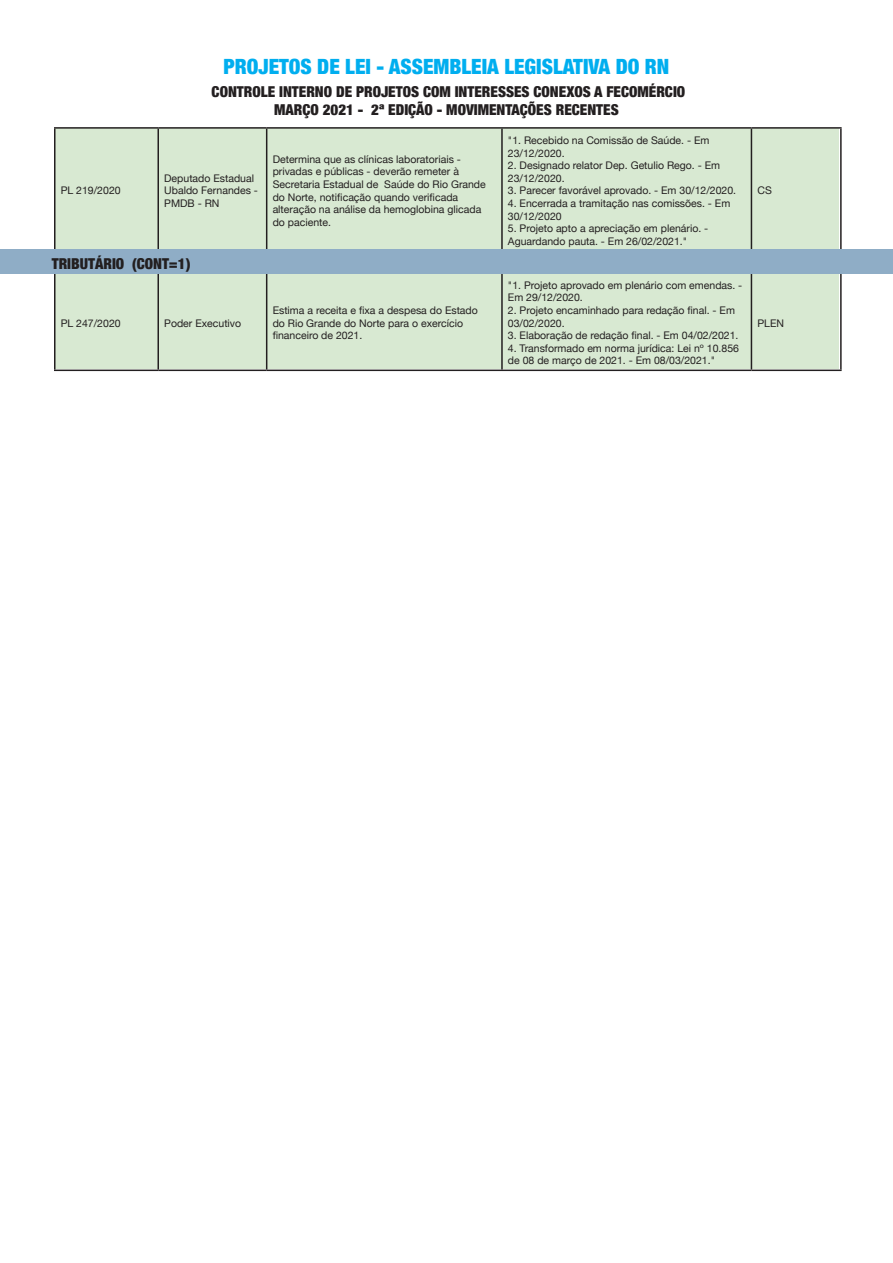
<style>
.page{position:relative;width:893px;height:1263px;background:#fff}
.page>*{position:absolute;margin:0;border:0;box-sizing:border-box;transform-origin:0 0}
.t1{font:900 condensed 21px "Helvetica Neue";color:#00aeef}
.t2{font:900 condensed 15px/18px "Helvetica Neue";color:#231f20;text-align:center}
.t3{font:10.5px/12.6px "Helvetica Neue";color:#231f20}
</style>
<div class="page">
<div style="left:54px;top:128px;width:785px;height:241px;background:#d8e9d2"></div>
<hr style="left:54px;top:127px;width:104px;height:2px;background:#231f20">
<hr style="left:54px;top:129px;width:2px;height:121px;background:#231f20">
<hr style="left:158px;top:127px;width:109px;height:2px;background:#231f20">
<hr style="left:157px;top:129px;width:2px;height:121px;background:#231f20">
<hr style="left:267px;top:127px;width:235px;height:2px;background:#231f20">
<hr style="left:266px;top:129px;width:1px;height:121px;background:#231f20">
<hr style="left:502px;top:127px;width:249px;height:2px;background:#231f20">
<hr style="left:501px;top:129px;width:2px;height:121px;background:#231f20">
<hr style="left:751px;top:127px;width:91px;height:2px;background:#231f20">
<hr style="left:751px;top:129px;width:1px;height:121px;background:#231f20">
<hr style="left:840px;top:129px;width:2px;height:121px;background:#231f20">
<hr style="left:54px;top:273px;width:2px;height:97px;background:#231f20">
<hr style="left:157px;top:273px;width:2px;height:97px;background:#231f20">
<hr style="left:266px;top:273px;width:1px;height:97px;background:#231f20">
<hr style="left:501px;top:273px;width:2px;height:97px;background:#231f20">
<hr style="left:751px;top:273px;width:1px;height:97px;background:#231f20">
<hr style="left:840px;top:273px;width:2px;height:97px;background:#231f20">
<hr style="left:54px;top:370px;width:104px;height:1px;background:#231f20">
<hr style="left:158px;top:370px;width:109px;height:1px;background:#231f20">
<hr style="left:267px;top:370px;width:235px;height:1px;background:#231f20">
<hr style="left:502px;top:370px;width:249px;height:1px;background:#231f20">
<hr style="left:751px;top:370px;width:91px;height:1px;background:#231f20">
<div style="left:0;top:250px;width:892px;height:24px;background:#8fadc6"></div>
<p class="t3" style="left:61px;top:184px;width:61px">PL 219/2020</p>
<h1 class="t1" style="left:224px;top:50px;width:447px">PROJETOS DE LEI - ASSEMBLEIA LEGISLATIVA DO RN</h1>
<h2 class="t2" style="left:212px;top:82px;width:475px">CONTROLE INTERNO DE PROJETOS COM INTERESSES CONEXOS A FECOMÉRCIO<br>MARÇO 2021 - 2ª EDIÇÃO - MOVIMENTAÇÕES RECENTES</h2>
<p class="t3" style="left:164px;top:171px;width:95px">Deputado Estadual<br>Ubaldo Fernandes -<br>PMDB - RN</p>
<p class="t3" style="left:273px;top:152px;width:215px">Determina que as clínicas laboratoriais - privadas e públicas - deverão remeter à Secretaria Estadual de Saúde do Rio Grande do Norte, notificação quando verificada alteração na análise da hemoglobina glicada do paciente.</p>
<p class="t3" style="left:508px;top:133px;width:203px">"1. Recebido na Comissão de Saúde. - Em<br>23/12/2020.</p>
<p class="t3" style="left:508px;top:158px;width:214px">2. Designado relator Dep. Getulio Rego. - Em<br>23/12/2020.</p>
<p class="t3" style="left:508px;top:184px;width:230px">3. Parecer favorável aprovado. - Em 30/12/2020.</p>
<p class="t3" style="left:508px;top:196px;width:224px">4. Encerrada a tramitação nas comissões. - Em<br>30/12/2020</p>
<p class="t3" style="left:508px;top:221px;width:202px">5. Projeto apto a apreciação em plenário. -<br>Aguardando pauta. - Em 26/02/2021."</p>
<h2 class="t2" style="left:52px;top:253px;width:140px">TRIBUTÁRIO (CONT=1)</h2>
<p class="t3" style="left:61px;top:316px;width:61px">PL 247/2020</p>
<p class="t3" style="left:164px;top:316px;width:78px">Poder Executivo</p>
<p class="t3" style="left:273px;top:303px;width:207px">Estima a receita e fixa a despesa do Estado do Rio Grande do Norte para o exercício financeiro de 2021.</p>
<p class="t3" style="left:508px;top:278px;width:236px">"1. Projeto aprovado em plenário com emendas. -<br>Em 29/12/2020.</p>
<p class="t3" style="left:508px;top:303px;width:228px">2. Projeto encaminhado para redação final. - Em<br>03/02/2020.</p>
<p class="t3" style="left:508px;top:328px;width:232px">3. Elaboração de redação final. - Em 04/02/2021.</p>
<p class="t3" style="left:508px;top:341px;width:233px">4. Transformado em norma jurídica: Lei nº 10.856 de 08 de março de 2021. - Em 08/03/2021."</p>
<p class="t3" style="left:757px;top:184px;width:16px">CS</p>
<p class="t3" style="left:757px;top:316px;width:28px">PLEN</p>
</div>
